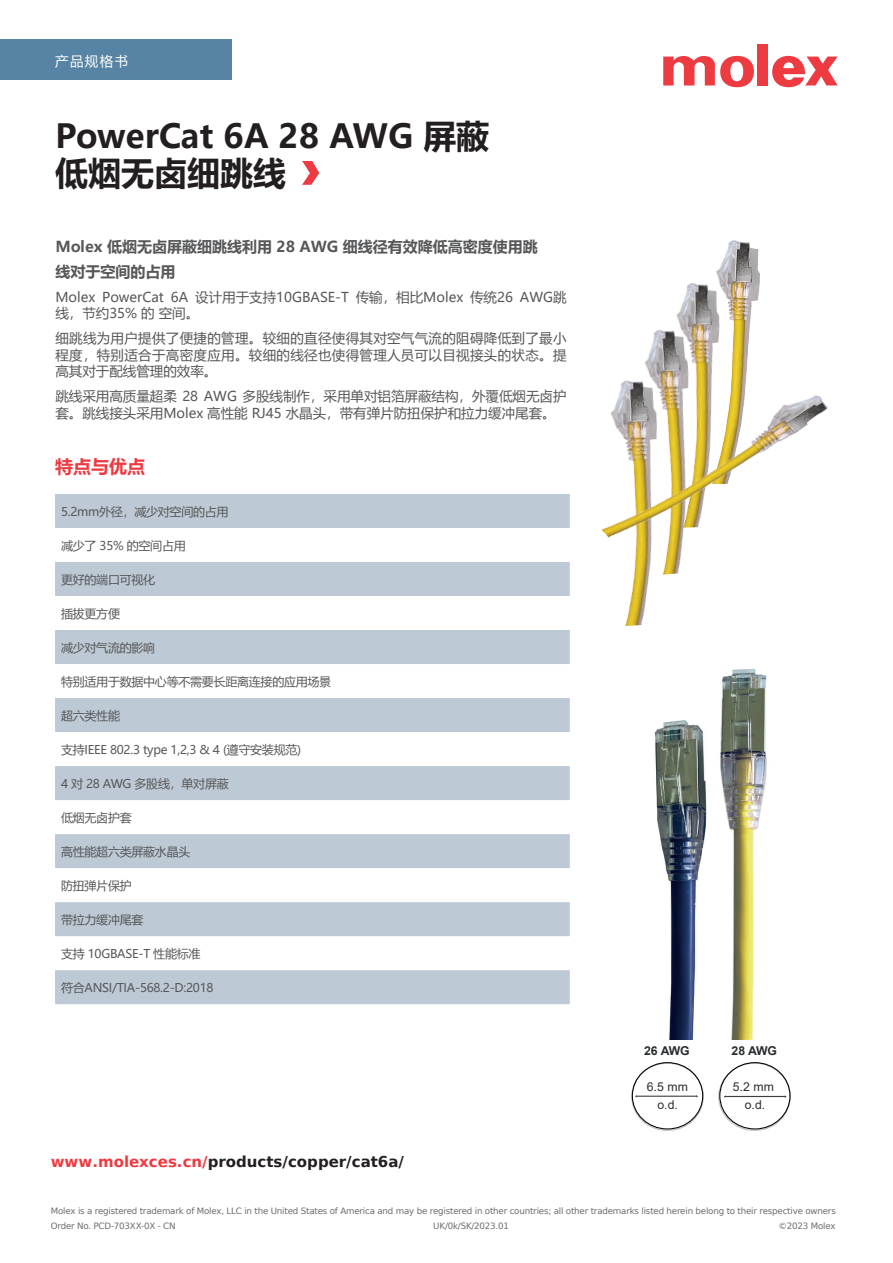
<style>
.page{position:relative;width:893px;height:1263px;background:#fff}
.page>*{position:absolute;margin:0;border:0;box-sizing:border-box;transform-origin:0 0}
.Datasheet_Header{font:700 33px/37.5px "Microsoft Ya Hei";color:#231f20}
.Section_Header_Red{font:700 18px "Microsoft Ya Hei";color:#ee3a41}
.Body_Text_80_Black{font:700 15px "Microsoft Ya Hei";color:#57585a}
.Weblink__red_black{font:700 15px "Bitstream Vera Sans";color:#231f20}
.Body_Text_80_Black-2{font:13.5px/16.5px "Microsoft Ya Hei";color:#57585a}
.Literature_Tab{font:13.5px "Microsoft Ya Hei";letter-spacing:.1em;color:#fff}
.t1{font:12.15px/18.5px "Arial";color:#292d2f;text-align:center}
.t2{font:700 12.15px "Arial";letter-spacing:-.02em;color:#292d2f}
.Table_Body_Black{font:12px "Microsoft Ya Hei";letter-spacing:-.02em;color:#57585a}
.A4_Footer{font:8.7px "Bitstream Vera Sans";letter-spacing:-.02em;color:#6c6d70}
.s1{color:#ee3a41}
</style>
<div class="page">
<div style="left:0;top:39px;width:231px;height:41px;background:#5784a4"></div>
<div style="left:757px;top:44px;width:11px;height:41px;background:#ee3a41"></div>
<svg style="left:663px;top:55px;width:91px;height:32px"></svg>
<svg style="left:772px;top:56px;width:66px;height:31px"></svg>
<svg style="left:55px;top:494px;width:515px;height:510px;fill:#bdc9d4"></svg>
<img style="left:716px;top:240px;width:44px;height:130px">
<img style="left:676px;top:277px;width:61px;height:93px">
<img style="left:645px;top:323px;width:72px;height:47px">
<img style="left:625px;top:563px;width:55px;height:63px">
<img style="left:601px;top:370px;width:227px;height:193px">
<img style="left:654px;top:669px;width:113px;height:371px">
<img style="left:631px;top:1062px;width:73px;height:69px">
<div style="left:632px;top:1062px;width:71px;height:67px;border:1px solid #000001;border-radius:50%"></div>
<img style="left:632px;top:1093px;width:69px;height:7px">
<hr style="left:637px;top:1096px;width:59px;height:1px;background:#292d2f">
<img style="left:718px;top:1062px;width:73px;height:69px">
<div style="left:719px;top:1062px;width:71px;height:67px;border:1px solid #000001;border-radius:50%"></div>
<img style="left:720px;top:1094px;width:70px;height:6px">
<hr style="left:725px;top:1096px;width:60px;height:1px;background:#292d2f">
<svg style="left:302px;top:161px;width:17px;height:24px"></svg>
<p class="Literature_Tab" style="left:55px;top:52px;width:74px">产品规格书</p>
<p class="Datasheet_Header" style="left:55px;top:116px;width:435px">PowerCat 6A 28 AWG 屏蔽低烟无卤细跳线</p>
<p class="Body_Text_80_Black" style="left:55px;top:236px;width:484px">Molex 低烟无卤屏蔽细跳线利用 28 AWG 细线径有效降低高密度使用跳</p>
<p class="Body_Text_80_Black" style="left:55px;top:261px;width:122px">线对于空间的占用</p>
<p class="Body_Text_80_Black-2" style="left:55px;top:288px;width:513px">Molex PowerCat 6A 设计用于支持10GBASE-T 传输，相比Molex 传统26 AWG跳线，节约35% 的 空间。</p>
<p class="Body_Text_80_Black-2" style="left:55px;top:330px;width:513px;text-align:justify">细跳线为用户提供了便捷的管理。较细的直径使得其对空气气流的阻碍降低到了最小程度，特别适合于高密度应用。较细的线径也使得管理人员可以目视接头的状态。提高其对于配线管理的效率。</p>
<p class="Body_Text_80_Black-2" style="left:55px;top:388px;width:513px">跳线采用高质量超柔 28 AWG 多股线制作，采用单对铝箔屏蔽结构，外覆低烟无卤护套。跳线接头采用Molex 高性能 RJ45 水晶头，带有弹片防扭保护和拉力缓冲尾套。</p>
<p class="Section_Header_Red" style="left:55px;top:453px;width:91px">特点与优点</p>
<p class="Table_Body_Black" style="left:61px;top:503px;width:169px">5.2mm外径，减少对空间的占用</p>
<p class="Table_Body_Black" style="left:61px;top:537px;width:126px">减少了 35% 的空间占用</p>
<p class="Table_Body_Black" style="left:61px;top:571px;width:96px">更好的端口可视化</p>
<p class="Table_Body_Black" style="left:61px;top:605px;width:60px">插拔更方便</p>
<p class="Table_Body_Black" style="left:61px;top:639px;width:96px">减少对气流的影响</p>
<p class="Table_Body_Black" style="left:61px;top:673px;width:272px">特别适用于数据中心等不需要长距离连接的应用场景</p>
<p class="Table_Body_Black" style="left:61px;top:707px;width:60px">超六类性能</p>
<p class="Table_Body_Black" style="left:61px;top:741px;width:242px">支持IEEE 802.3 type 1,2,3 &amp; 4 (遵守安装规范)</p>
<p class="Table_Body_Black" style="left:61px;top:775px;width:169px">4 对 28 AWG 多股线，单对屏蔽</p>
<p class="Table_Body_Black" style="left:61px;top:809px;width:72px">低烟无卤护套</p>
<p class="Table_Body_Black" style="left:61px;top:843px;width:131px">高性能超六类屏蔽水晶头</p>
<p class="Table_Body_Black" style="left:61px;top:877px;width:72px">防扭弹片保护</p>
<p class="Table_Body_Black" style="left:61px;top:911px;width:84px">带拉力缓冲尾套</p>
<p class="Table_Body_Black" style="left:61px;top:945px;width:141px">支持 10GBASE-T 性能标准</p>
<p class="Table_Body_Black" style="left:61px;top:979px;width:154px">符合ANSI/TIA-568.2-D:2018</p>
<p class="t2" style="left:644px;top:1042px;width:47px">26 AWG</p>
<p class="t1" style="left:647px;top:1077px;width:43px">6.5 mm o.d.</p>
<p class="t2" style="left:732px;top:1042px;width:47px">28 AWG</p>
<p class="t1" style="left:733px;top:1077px;width:43px">5.2 mm o.d.</p>
<p class="Weblink__red_black" style="left:51px;top:1153px;width:355px"><span class="s1">www.molexces.cn/</span>products/copper/cat6a/</p>
<p class="A4_Footer" style="left:51px;top:1206px;width:787px">Molex is a registered trademark of Molex, LLC in the United States of America and may be registered in other countries; all other trademarks listed herein belong to their respective owners</p>
<p class="A4_Footer" style="left:51px;top:1221px;width:126px">Order No. PCD-703XX-0X - CN</p>
<p class="A4_Footer" style="left:433px;top:1221px;width:77px">UK/0k/SK/2023.01</p>
<p class="A4_Footer" style="left:778px;top:1221px;width:59px">©2023 Molex</p>
</div>
